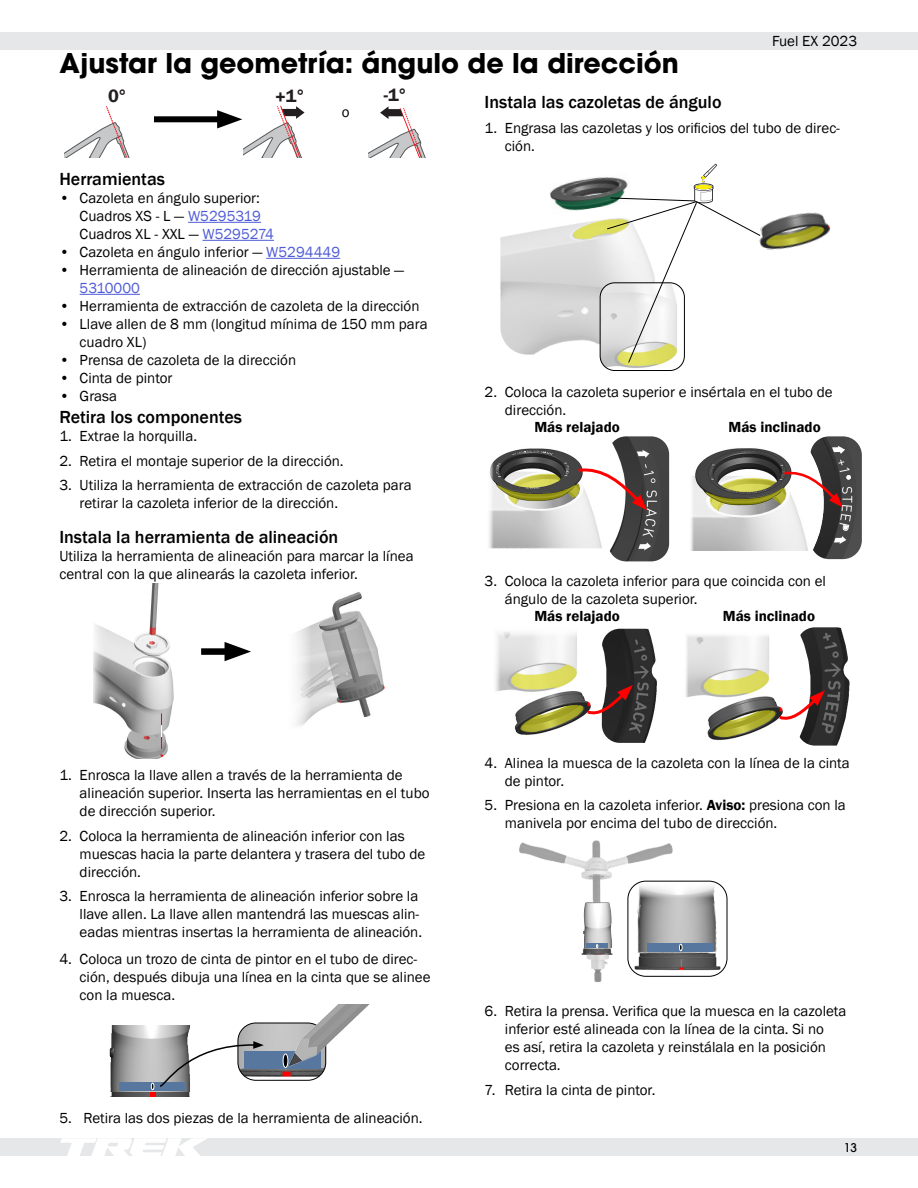
<style>
.page{position:relative;width:918px;height:1188px;background:#fff}
.page>*{position:absolute;margin:0;border:0;box-sizing:border-box;transform-origin:0 0}
.Section_Head{font:700 27px "ITC Avant Garde Pro";color:#000}
.Subhead_2{font:500 18px "Franklin Gothic";color:#000}
.t1{font:18px "Franklin Gothic LT Pro Dm";color:#231f20}
.Body{font:15px/18px "Franklin Gothic";color:#000}
.Table_Head_Center{font:600 15px "Franklin Gothic";color:#000}
.t2{font:500 12px "ITC Avant Garde Pro";color:#000}
.s1{color:#4f5cd6}
.s2{font-weight:600}
</style>
<div class="page">
<div style="left:0;top:32px;width:918px;height:17px;background:#e6e7e9"></div>
<div style="left:0;top:1139px;width:918px;height:17px;background:#e6e7e9"></div>
<svg style="left:61px;top:1139px;width:145px;height:17px"></svg>
<hr style="left:188px;top:222px;width:73px;height:1px;background:#4f5cd6">
<hr style="left:202px;top:240px;width:72px;height:1px;background:#4f5cd6">
<hr style="left:266px;top:258px;width:74px;height:1px;background:#4f5cd6">
<hr style="left:80px;top:294px;width:60px;height:1px;background:#4f5cd6">
<svg style="left:65px;top:106px;width:65px;height:52px"></svg>
<svg style="left:369px;top:106px;width:57px;height:51px"></svg>
<div style="left:154px;top:116px;width:74px;height:6px;background:#000"></div>
<svg style="left:217px;top:105px;width:88px;height:53px"></svg>
<img style="left:296px;top:592px;width:89px;height:134px">
<img style="left:93px;top:584px;width:81px;height:174px">
<svg style="left:161px;top:713px;width:1px;height:36px"></svg>
<div style="left:201px;top:648px;width:35px;height:7px;background:#000"></div>
<svg style="left:225px;top:642px;width:26px;height:19px"></svg>
<img style="left:110px;top:1092px;width:40px;height:5px">
<img style="left:109px;top:1026px;width:81px;height:66px">
<img style="left:264px;top:1070px;width:61px;height:10px">
<img style="left:238px;top:1023px;width:86px;height:47px">
<div style="left:238px;top:1023px;width:88px;height:58px;border:1px solid #000;border-radius:18px"></div>
<div style="left:119px;top:1082px;width:65px;height:8px;background:#57779e"></div>
<div style="left:244px;top:1052px;width:77px;height:17px;background:#57779e"></div>
<div style="left:283px;top:1054px;width:5px;height:14px;background:#000;border-radius:50%"></div>
<div style="left:283px;top:1054px;width:5px;height:14px;border:1px solid #fff;border-radius:50%"></div>
<svg style="left:150px;top:1041px;width:114px;height:56px"></svg>
<img style="left:288px;top:1004px;width:82px;height:65px">
<img style="left:500px;top:219px;width:106px;height:136px">
<img style="left:549px;top:177px;width:57px;height:34px">
<img style="left:600px;top:283px;width:83px;height:88px">
<div style="left:600px;top:283px;width:85px;height:88px;border:1px solid #000;border-radius:15px"></div>
<img style="left:761px;top:212px;width:70px;height:38px">
<svg style="left:606px;top:164px;width:155px;height:200px"></svg>
<img style="left:489px;top:448px;width:113px;height:100px">
<img style="left:609px;top:436px;width:60px;height:125px">
<svg style="left:575px;top:468px;width:72px;height:42px"></svg>
<img style="left:691px;top:448px;width:117px;height:103px">
<img style="left:810px;top:436px;width:52px;height:123px">
<svg style="left:782px;top:471px;width:61px;height:36px"></svg>
<img style="left:495px;top:631px;width:89px;height:104px">
<img style="left:602px;top:629px;width:55px;height:114px">
<svg style="left:584px;top:685px;width:49px;height:31px"></svg>
<img style="left:799px;top:627px;width:51px;height:119px">
<img style="left:686px;top:635px;width:90px;height:105px">
<svg style="left:776px;top:690px;width:49px;height:31px"></svg>
<img style="left:519px;top:840px;width:155px;height:62px">
<img style="left:582px;top:949px;width:30px;height:3px">
<img style="left:581px;top:952px;width:61px;height:30px">
<img style="left:633px;top:953px;width:88px;height:20px">
<img style="left:627px;top:882px;width:101px;height:71px">
<div style="left:628px;top:881px;width:99px;height:96px;border:1px solid #000;border-radius:18px"></div>
<img style="left:583px;top:902px;width:30px;height:47px">
<hr style="left:587px;top:944px;width:21px;height:4px;background:#57779e">
<div style="left:647px;top:943px;width:65px;height:8px;background:#57779e"></div>
<svg style="left:679px;top:944px;width:3px;height:7px"></svg>
<p class="Body" style="left:772px;top:32px;width:87px">Fuel EX 2023</p>
<p class="Section_Head" style="left:59px;top:45px;width:621px">Ajustar la geometría: ángulo de la dirección</p>
<p class="t1" style="left:108px;top:85px;width:19px">0°</p>
<p class="t1" style="left:275px;top:85px;width:30px">+1°</p>
<p class="t1" style="left:384px;top:84px;width:24px">-1°</p>
<p class="Body" style="left:342px;top:104px;width:9px">o</p>
<p class="Subhead_2" style="left:485px;top:91px;width:238px">Instala las cazoletas de ángulo</p>
<p class="Body" style="left:505px;top:119px;width:337px;text-indent:-20px">1. Engrasa las cazoletas y los orificios del tubo de direc&shy;ción.</p>
<p class="Subhead_2" style="left:59px;top:168px;width:107px">Herramientas</p>
<p class="Body" style="left:80px;top:190px;width:196px;text-indent:-20px">• Cazoleta en ángulo superior:<br>Cuadros XS - L — <span class="s1">W5295319<br></span>Cuadros XL - XXL — <span class="s1">W5295274</span></p>
<p class="Body" style="left:59px;top:244px;width:282px">• Cazoleta en ángulo inferior — <span class="s1">W5294449</span></p>
<p class="Body" style="left:80px;top:262px;width:326px;text-indent:-20px">• Herramienta de alineación de dirección ajustable —<br><span class="s1">5310000</span></p>
<p class="Body" style="left:59px;top:298px;width:362px">• Herramienta de extracción de cazoleta de la dirección</p>
<p class="Body" style="left:80px;top:316px;width:350px;text-indent:-20px">• Llave allen de 8 mm (longitud mínima de 150 mm para cuadro XL)</p>
<p class="Body" style="left:59px;top:352px;width:238px">• Prensa de cazoleta de la dirección</p>
<p class="Body" style="left:59px;top:370px;width:115px">• Cinta de pintor</p>
<p class="Body" style="left:59px;top:388px;width:59px">• Grasa</p>
<p class="Subhead_2" style="left:59px;top:406px;width:184px">Retira los componentes</p>
<p class="Body" style="left:59px;top:427px;width:139px">1. Extrae la horquilla.</p>
<p class="Body" style="left:59px;top:452px;width:286px">2. Retira el montaje superior de la dirección.</p>
<p class="Body" style="left:80px;top:477px;width:333px;text-indent:-20px">3. Utiliza la herramienta de extracción de cazoleta para retirar la cazoleta inferior de la dirección.</p>
<p class="Subhead_2" style="left:59px;top:526px;width:280px">Instala la herramienta de alineación</p>
<p class="Body" style="left:59px;top:548px;width:356px">Utiliza la herramienta de alineación para marcar la línea central con la que alinearás la cazoleta inferior.</p>
<p class="Body" style="left:80px;top:766px;width:351px;text-indent:-20px">1. Enrosca la llave allen a través de la herramienta de alineación superior. Inserta las herramientas en el tubo de dirección superior.</p>
<p class="Body" style="left:80px;top:827px;width:347px;text-indent:-20px">2. Coloca la herramienta de alineación inferior con las muescas hacia la parte delantera y trasera del tubo de dirección.</p>
<p class="Body" style="left:80px;top:888px;width:344px;text-indent:-20px">3. Enrosca la herramienta de alineación inferior sobre la llave allen. La llave allen mantendrá las muescas alin&shy;eadas mientras insertas la herramienta de alineación.</p>
<p class="Body" style="left:80px;top:950px;width:352px;text-indent:-20px">4. Coloca un trozo de cinta de pintor en el tubo de direc&shy;ción, después dibuja una línea en la cinta que se alinee con la muesca.</p>
<p class="Body" style="left:59px;top:1109px;width:365px">5. Retira las dos piezas de la herramienta de alineación.</p>
<p class="Body" style="left:505px;top:384px;width:329px;text-indent:-20px">2. Coloca la cazoleta superior e insértala en el tubo de dirección.</p>
<p class="Table_Head_Center" style="left:534px;top:418px;width:87px">Más relajado</p>
<p class="Table_Head_Center" style="left:729px;top:418px;width:94px">Más inclinado</p>
<p class="Body" style="left:505px;top:572px;width:323px;text-indent:-20px">3. Coloca la cazoleta inferior para que coincida con el ángulo de la cazoleta superior.</p>
<p class="Table_Head_Center" style="left:534px;top:607px;width:87px">Más relajado</p>
<p class="Table_Head_Center" style="left:723px;top:607px;width:94px">Más inclinado</p>
<p class="Body" style="left:505px;top:754px;width:346px;text-indent:-20px">4. Alinea la muesca de la cazoleta con la línea de la cinta de pintor.</p>
<p class="Body" style="left:505px;top:797px;width:343px;text-indent:-20px">5. Presiona en la cazoleta inferior. <span class="s2">Aviso:</span> presiona con la manivela por encima del tubo de dirección.</p>
<p class="Body" style="left:505px;top:1003px;width:343px;text-indent:-20px">6. Retira la prensa. Verifica que la muesca en la cazoleta inferior esté alineada con la línea de la cinta. Si no<br>es así, retira la cazoleta y reinstálala en la posición correcta.</p>
<p class="Body" style="left:485px;top:1082px;width:172px">7. Retira la cinta de pintor.</p>
<p class="t2" style="left:844px;top:1140px;width:15px">13</p>
</div>
